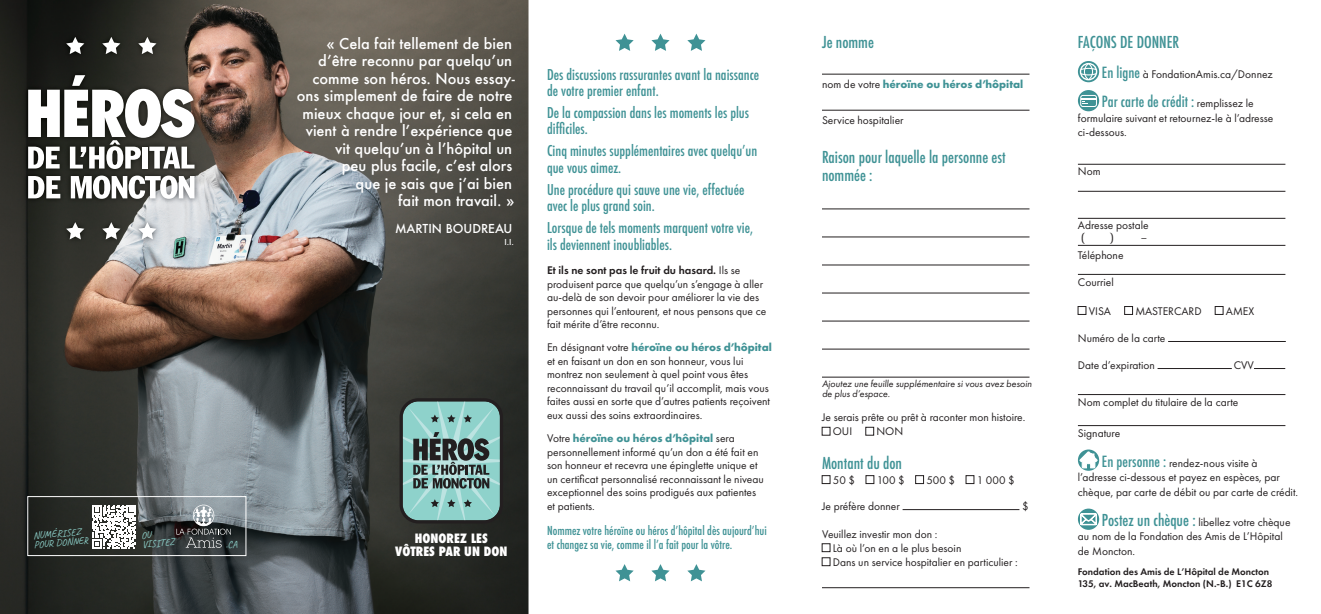
<style>
.page{position:relative;width:1321px;height:614px;background:#fff}
.page>*{position:absolute;margin:0;border:0;box-sizing:border-box;transform-origin:0 0}
.t1{font:500 condensed 16px/18px "Futura";color:#3f9295}
.t2{font:500 condensed 15px "Futura";color:#3f9295}
.t3{font:500 condensed 14.5px/16.5px "Futura";color:#3f9295}
.t4{font:500 14.5px/17.5px "Futura";color:#fff;text-align:right}
.t5{font:800 condensed 12.5px/13.2px "Futura";color:#fff;text-align:center}
.t6{font:500 condensed 12px/14px "Futura";color:#3f9295}
.t7{font:500 12px "Futura";color:#fff}
.t8{font:11.5px/13.5px "Futura PT";color:#231f20}
.t9{font:700 11.5px "Futura PT";color:#3f9295}
.t10{font:11.5px "Giovanni Std";color:#231f20}
.t11{font:600 10px/12px "Futura PT";color:#231f20}
.t12{font:italic 10px/10px "Futura PT";color:#231f20}
.t13{font:10px/9px "Caveat";color:#8ed2cb}
.t14{font:500 8px "Futura";color:#fff}
.s1{font-weight:600}
.s2{font-weight:700;color:#3f9295}
.s3{font-weight:400;color:#231f20}
.s4{font-family:"Futura";font-weight:500;font-stretch:condensed;font-size:15px;color:#3f9295}
.s5{font-family:"Futura PT";font-weight:400;font-stretch:normal;font-size:11.5px;color:#231f20}
.s6{font-family:"Futura";font-weight:500;font-stretch:condensed;font-size:16px;color:#3f9295}
</style>
<div class="page">
<img style="left:0;top:0;width:528px;height:613px">
<img style="left:23px;top:32px;width:177px;height:212px">
<svg style="left:138px;top:222px;width:18px;height:17px"></svg>
<svg style="left:102px;top:222px;width:18px;height:17px"></svg>
<svg style="left:66px;top:222px;width:18px;height:17px"></svg>
<svg style="left:71px;top:175px;width:123px;height:24px"></svg>
<svg style="left:28px;top:176px;width:32px;height:22px"></svg>
<svg style="left:28px;top:75px;width:166px;height:94px"></svg>
<svg style="left:138px;top:37px;width:18px;height:17px"></svg>
<svg style="left:102px;top:37px;width:18px;height:17px"></svg>
<svg style="left:66px;top:37px;width:18px;height:17px"></svg>
<svg style="left:399px;top:398px;width:104px;height:125px"></svg>
<svg style="left:615px;top:34px;width:18px;height:17px"></svg>
<svg style="left:651px;top:34px;width:18px;height:17px"></svg>
<svg style="left:687px;top:34px;width:18px;height:17px"></svg>
<svg style="left:615px;top:564px;width:18px;height:17px"></svg>
<svg style="left:651px;top:564px;width:18px;height:17px"></svg>
<svg style="left:687px;top:564px;width:18px;height:17px"></svg>
<hr style="left:822px;top:74px;width:207px;height:1px;background:#231f20">
<hr style="left:822px;top:110px;width:207px;height:1px;background:#231f20">
<hr style="left:822px;top:208px;width:207px;height:1px;background:#231f20">
<hr style="left:822px;top:236px;width:207px;height:1px;background:#231f20">
<hr style="left:822px;top:264px;width:207px;height:1px;background:#231f20">
<hr style="left:822px;top:292px;width:207px;height:1px;background:#231f20">
<hr style="left:822px;top:320px;width:207px;height:1px;background:#231f20">
<hr style="left:822px;top:348px;width:207px;height:1px;background:#231f20">
<hr style="left:822px;top:376px;width:207px;height:1px;background:#231f20">
<div style="left:822px;top:427px;width:8px;height:8px;border:1px solid #231f20"></div>
<div style="left:865px;top:427px;width:9px;height:8px;border:1px solid #231f20"></div>
<div style="left:822px;top:475px;width:8px;height:8px;border:1px solid #231f20"></div>
<div style="left:866px;top:475px;width:8px;height:8px;border:1px solid #231f20"></div>
<div style="left:915px;top:475px;width:8px;height:8px;border:1px solid #231f20"></div>
<div style="left:966px;top:475px;width:8px;height:8px;border:1px solid #231f20"></div>
<hr style="left:902px;top:509px;width:117px;height:1px;background:#231f20">
<div style="left:822px;top:543px;width:8px;height:8px;border:1px solid #231f20"></div>
<div style="left:822px;top:557px;width:8px;height:8px;border:1px solid #231f20"></div>
<hr style="left:822px;top:587px;width:207px;height:1px;background:#231f20">
<svg style="left:1078px;top:61px;width:21px;height:21px"></svg>
<svg style="left:1079px;top:63px;width:18px;height:17px"></svg>
<div style="left:1078px;top:90px;width:21px;height:21px;background:#3f9295;border-radius:50%"></div>
<div style="left:1080px;top:95px;width:17px;height:12px;border:1px solid #fff;border-radius:2px"></div>
<svg style="left:1080px;top:98px;width:16px;height:6px"></svg>
<hr style="left:1078px;top:164px;width:207px;height:1px;background:#231f20">
<hr style="left:1078px;top:191px;width:207px;height:1px;background:#231f20">
<hr style="left:1078px;top:218px;width:207px;height:1px;background:#231f20">
<hr style="left:1078px;top:245px;width:207px;height:1px;background:#231f20">
<hr style="left:1078px;top:274px;width:207px;height:1px;background:#231f20">
<div style="left:1078px;top:306px;width:8px;height:8px;border:1px solid #231f20"></div>
<div style="left:1124px;top:306px;width:8px;height:8px;border:1px solid #231f20"></div>
<div style="left:1215px;top:306px;width:8px;height:8px;border:1px solid #231f20"></div>
<hr style="left:1168px;top:341px;width:117px;height:1px;background:#231f20">
<hr style="left:1157px;top:368px;width:74px;height:1px;background:#231f20">
<hr style="left:1254px;top:368px;width:31px;height:1px;background:#231f20">
<hr style="left:1078px;top:394px;width:207px;height:1px;background:#231f20">
<hr style="left:1078px;top:425px;width:207px;height:1px;background:#231f20">
<svg style="left:1078px;top:449px;width:21px;height:21px"></svg>
<svg style="left:1080px;top:451px;width:17px;height:16px"></svg>
<svg style="left:1078px;top:508px;width:21px;height:21px"></svg>
<svg style="left:1080px;top:512px;width:17px;height:13px"></svg>
<div style="left:28px;top:496px;width:218px;height:59px;border:1px solid #fff"></div>
<svg style="left:92px;top:504px;width:44px;height:44px"></svg>
<svg style="left:176px;top:504px;width:62px;height:44px"></svg>
<p class="t13" style="left:33px;top:531px;width:56px;rotate:-5deg">NUMÉRISEZ<br>POUR DONNER</p>
<p class="t13" style="left:141px;top:530px;width:34px;rotate:-5deg">OU<br>VISITEZ</p>
<p class="t4" style="left:297px;top:34px;width:219px">« Cela fait tellement de bien dʼêtre reconnu par quelquʼun comme son héros. Nous essay&shy;ons simplement de faire de notre mieux chaque jour et, si cela en vient à rendre lʼexpérience que vit quelquʼun à lʼhôpital un<br>peu plus facile, cʼest alors<br>que je sais que jʼai bien<br>fait mon travail. »</p>
<p class="t7" style="left:395px;top:220px;width:119px">MARTIN BOUDREAU</p>
<p class="t14" style="left:504px;top:236px;width:11px">I.I.</p>
<p class="t5" style="left:395px;top:531px;width:113px">HONOREZ LES<br>VÔTRES PAR UN DON</p>
<p class="t3" style="left:547px;top:66px;width:214px">Des discussions rassurantes avant la naissance de votre premier enfant.</p>
<p class="t3" style="left:547px;top:104px;width:203px">De la compassion dans les moments les plus difficiles.</p>
<p class="t3" style="left:547px;top:143px;width:212px">Cinq minutes supplémentaires avec quelquʼun que vous aimez.</p>
<p class="t3" style="left:547px;top:181px;width:199px">Une procédure qui sauve une vie, effectuée avec le plus grand soin.</p>
<p class="t3" style="left:547px;top:219px;width:207px">Lorsque de tels moments marquent votre vie, ils deviennent inoubliables.</p>
<p class="t8" style="left:547px;top:263px;width:221px"><span class="s1">Et ils ne sont pas le fruit du hasard.</span> Ils se produisent parce que quelqu’un s’engage à aller au-delà de son devoir pour améliorer la vie des personnes qui l’entourent, et nous pensons que ce fait mérite d’être reconnu.</p>
<p class="t8" style="left:547px;top:340px;width:226px">En désignant votre <span class="s2">héroïne ou héros d’hôpital </span>et en faisant un don en son honneur, vous lui montrez non seulement à quel point vous êtes reconnaissant du travail qu’il accomplit, mais vous faites aussi en sorte que d’autres patients reçoivent eux aussi des soins extraordinaires.</p>
<p class="t8" style="left:547px;top:431px;width:218px">Votre <span class="s2">héroïne ou héros d’hôpital</span> sera personnellement informé qu’un don a été fait en son honneur et recevra une épinglette unique et un certificat personnalisé reconnaissant le niveau exceptionnel des soins prodigués aux patientes et patients.</p>
<p class="t6" style="left:547px;top:523px;width:221px">Nommez votre héroïne ou héros dʼhôpital dès aujourdʼhui et changez sa vie, comme il lʼa fait pour la vôtre.</p>
<h1 class="t1" style="left:822px;top:33px;width:53px">Je nomme</h1>
<p class="t9" style="left:822px;top:77px;width:203px"><span class="s3">nom de votre</span> héroïne ou héros d’hôpital</p>
<p class="t8" style="left:822px;top:114px;width:83px">Service hospitalier</p>
<h1 class="t1" style="left:822px;top:148px;width:185px">Raison pour laquelle la personne est nommée :</h1>
<p class="t12" style="left:822px;top:378px;width:211px">Ajoutez une feuille supplémentaire si vous avez besoin de plus d’espace.</p>
<p class="t8" style="left:833px;top:410px;width:194px;line-height:14px;text-indent:-11px">Je serais prête ou prêt à raconter mon histoire.<br>OUI</p>
<p class="t8" style="left:876px;top:424px;width:28px">NON</p>
<h1 class="t1" style="left:822px;top:454px;width:82px">Montant du don</h1>
<p class="t8" style="left:833px;top:472px;width:24px">50 $</p>
<p class="t8" style="left:876px;top:472px;width:30px">100 $</p>
<p class="t8" style="left:926px;top:472px;width:30px">500 $</p>
<p class="t8" style="left:976px;top:472px;width:40px">1 000 $</p>
<p class="t8" style="left:822px;top:498px;width:79px">Je préfère donner</p>
<p class="t8" style="left:1022px;top:498px;width:8px">$</p>
<p class="t8" style="left:833px;top:526px;width:186px;line-height:14px;text-indent:-11px">Veuillez investir mon don :<br>Là où l’on en a le plus besoin<br>Dans un service hospitalier en particulier :</p>
<h1 class="t1" style="left:1078px;top:33px;width:103px">FAÇONS DE DONNER</h1>
<p class="t8" style="left:1102px;top:68px;width:172px"><span class="s4">En ligne</span> à FondationAmis.ca/Donnez</p>
<h2 class="t2" style="left:1102px;top:92px;width:153px">Par carte de crédit : <span class="s5">remplissez le</span></h2>
<p class="t8" style="left:1078px;top:111px;width:197px;line-height:14.5px">formulaire suivant et retournez-le à l’adresse ci-dessous.</p>
<p class="t8" style="left:1078px;top:165px;width:24px">Nom</p>
<p class="t8" style="left:1078px;top:219px;width:72px">Adresse postale</p>
<p class="t8" style="left:1078px;top:248px;width:47px">Téléphone</p>
<p class="t8" style="left:1078px;top:275px;width:37px">Courriel</p>
<p class="t8" style="left:1088px;top:304px;width:24px">VISA</p>
<p class="t8" style="left:1135px;top:304px;width:68px">MASTERCARD</p>
<p class="t8" style="left:1226px;top:304px;width:30px">AMEX</p>
<p class="t8" style="left:1078px;top:331px;width:89px">Numéro de la carte</p>
<p class="t8" style="left:1078px;top:358px;width:78px">Date d’expiration</p>
<p class="t8" style="left:1233px;top:358px;width:22px">CVV</p>
<p class="t8" style="left:1078px;top:395px;width:162px">Nom complet du titulaire de la carte</p>
<p class="t8" style="left:1078px;top:426px;width:44px">Signature</p>
<p class="t8" style="left:1078px;top:455px;width:222px;line-height:14.5px;text-indent:24px"><span class="s4">En personne :</span> rendez-nous visite à l’adresse ci-dessous et payez en espèces, par chèque, par carte de débit ou par carte de crédit.</p>
<p class="t8" style="left:1078px;top:514px;width:214px;line-height:14.5px;text-indent:24px"><span class="s6">Postez un chèque :</span> libellez votre chèque au nom de la Fondation des Amis de L’Hôpital de Moncton.</p>
<p class="t11" style="left:1078px;top:565px;width:196px">Fondation des Amis de L’Hôpital de Moncton<br>135, av. MacBeath, Moncton (N.-B.) E1C 6Z8</p>
<p class="t10" style="left:1081px;top:230px;width:6px">(</p>
<p class="t10" style="left:1109px;top:230px;width:6px">)</p>
<p class="t10" style="left:1141px;top:230px;width:8px">–</p>
</div>
